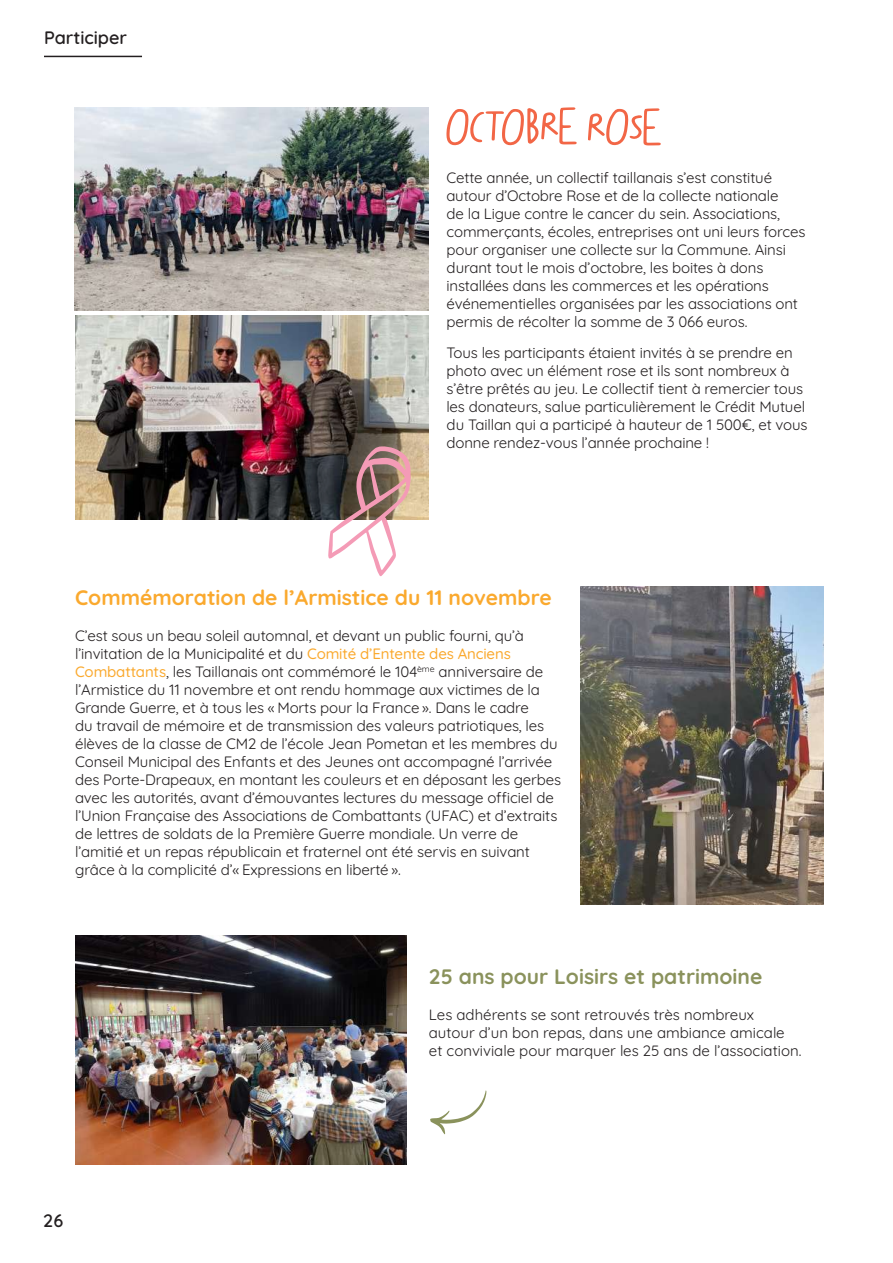
<style>
.page{position:relative;width:893px;height:1263px;background:#fff}
.page>*{position:absolute;margin:0;border:0;box-sizing:border-box;transform-origin:0 0}
.t1{font:700 21px "Quicksand";color:#faa92e}
.t2{font:700 21px "Quicksand";color:#8a925c}
.t3{font:600 18px "Quicksand";color:#231f20}
.t4{font:15px/18px "Quicksand";letter-spacing:-.01em;color:#231f20}
.s1{font-weight:500;color:#faa92e}
</style>
<div class="page">
<svg style="left:446px;top:107px;width:131px;height:38px"></svg>
<svg style="left:588px;top:108px;width:73px;height:37px"></svg>
<img style="left:75px;top:315px;width:354px;height:204px">
<svg style="left:430px;top:1090px;width:56px;height:44px"></svg>
<svg style="left:328px;top:446px;width:83px;height:130px"></svg>
<img style="left:580px;top:587px;width:243px;height:318px">
<img style="left:75px;top:935px;width:331px;height:229px">
<img style="left:74px;top:107px;width:355px;height:203px">
<hr style="left:44px;top:56px;width:98px;height:1px;background:#231f20">
<p class="t3" style="left:44px;top:24px;width:85px">Participer</p>
<p class="t4" style="left:446px;top:167px;width:360px">Cette année, un collectif taillanais s’est constitué autour d’Octobre Rose et de la collecte nationale<br>de la Ligue contre le cancer du sein. Associations, commerçants, écoles, entreprises ont uni leurs forces pour organiser une collecte sur la Commune. Ainsi durant tout le mois d’octobre, les boites à dons installées dans les commerces et les opérations événementielles organisées par les associations ont permis de récolter la somme de 3 066 euros.</p>
<p class="t4" style="left:446px;top:342px;width:363px">Tous les participants étaient invités à se prendre en photo avec un élément rose et ils sont nombreux à s’être prêtés au jeu. Le collectif tient à remercier tous les donateurs, salue particulièrement le Crédit Mutuel du Taillan qui a participé à hauteur de 1 500€, et vous donne rendez-vous l’année prochaine !</p>
<h1 class="t1" style="left:75px;top:581px;width:478px">Commémoration de l’Armistice du 11 novembre</h1>
<p class="t4" style="left:75px;top:625px;width:487px">C’est sous un beau soleil automnal, et devant un public fourni, qu’à l’invitation de la Municipalité et du <span class="s1">Comité d’Entente des Anciens Combattants</span>, les Taillanais ont commémoré le 104<sup>ème</sup> anniversaire de l’Armistice du 11 novembre et ont rendu hommage aux victimes de la Grande Guerre, et à tous les « Morts pour la France ». Dans le cadre<br>du travail de mémoire et de transmission des valeurs patriotiques, les élèves de la classe de CM2 de l’école Jean Pometan et les membres du Conseil Municipal des Enfants et des Jeunes ont accompagné l’arrivée des Porte-Drapeaux, en montant les couleurs et en déposant les gerbes avec les autorités, avant d’émouvantes lectures du message officiel de l’Union Française des Associations de Combattants (UFAC) et d’extraits de lettres de soldats de la Première Guerre mondiale. Un verre de l’amitié et un repas républicain et fraternel ont été servis en suivant grâce à la complicité d’« Expressions en liberté ».</p>
<p class="t3" style="left:43px;top:1207px;width:22px">26</p>
<h1 class="t2" style="left:429px;top:960px;width:335px">25 ans pour Loisirs et patrimoine</h1>
<p class="t4" style="left:429px;top:1004px;width:374px">Les adhérents se sont retrouvés très nombreux autour d’un bon repas, dans une ambiance amicale et conviviale pour marquer les 25 ans de l’association.</p>
</div>
